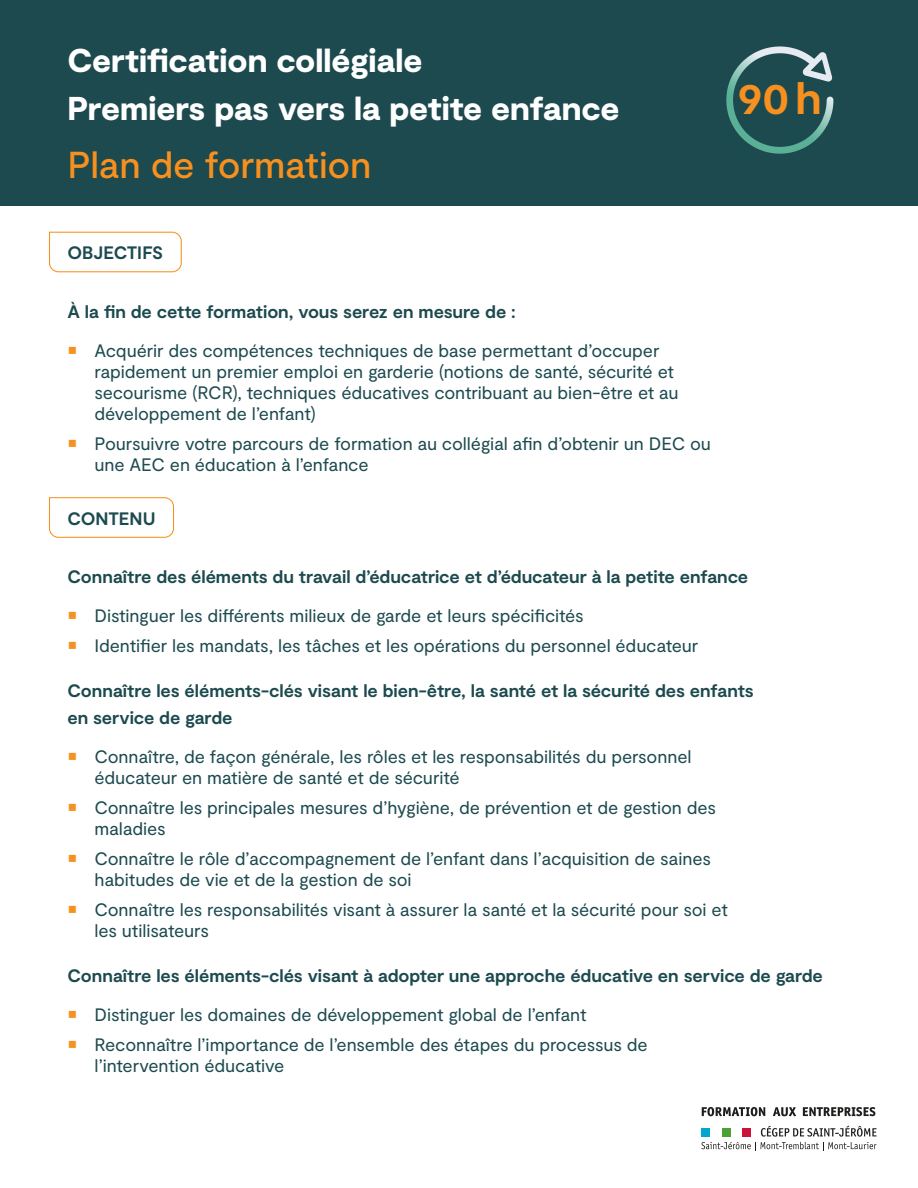
<style>
.page{position:relative;width:918px;height:1188px;background:#fff}
.page>*{position:absolute;margin:0;border:0;box-sizing:border-box;transform-origin:0 0}
.t1{font:700 45px "Moderat";color:#f7901e}
.t2{font:500 37.5px "Moderat";letter-spacing:-.005em;color:#f7901e}
.t3{font:900 33px/47.5px "Moderat";letter-spacing:-.005em;color:#fff}
.t4{font:18px/21px "Moderat";letter-spacing:-.005em;color:#1c4a4f}
.t5{font:700 18px/27px "Moderat";letter-spacing:-.005em;color:#1c4a4f}
</style>
<div class="page">
<div style="left:0;top:0;width:918px;height:206px;background:#1c4a4f"></div>
<svg style="left:726px;top:46px;width:53px;height:82px"></svg>
<svg style="left:702px;top:1107px;width:63px;height:9px"></svg>
<svg style="left:773px;top:1107px;width:23px;height:9px"></svg>
<svg style="left:803px;top:1107px;width:72px;height:9px"></svg>
<svg style="left:701px;top:1126px;width:176px;height:25px"></svg>
<div style="left:743px;top:1128px;width:8px;height:8px;background:#cb123b"></div>
<div style="left:722px;top:1128px;width:8px;height:8px;background:#4ca134"></div>
<div style="left:701px;top:1128px;width:8px;height:8px;background:#02a6cf"></div>
<svg style="left:49px;top:231px;width:133px;height:42px"></svg>
<svg style="left:49px;top:497px;width:125px;height:41px"></svg>
<h3 class="t3" style="left:68px;top:39px;width:553px">Certification collégiale<br>Premiers pas vers la petite enfance</h3>
<h2 class="t2" style="left:68px;top:144px;width:306px">Plan de formation</h2>
<p class="t5" style="left:68px;top:240px;width:97px">OBJECTIFS</p>
<p class="t5" style="left:68px;top:299px;width:450px">À la fin de cette formation, vous serez en mesure de :</p>
<p class="t4" style="left:94px;top:340px;width:586px">Acquérir des compétences techniques de base permettant d’occuper rapidement un premier emploi en garderie (notions de santé, sécurité et secourisme (RCR), techniques éducatives contribuant au bien-être et au développement de l’enfant)</p>
<p class="t4" style="left:94px;top:433px;width:618px">Poursuivre votre parcours de formation au collégial afin d’obtenir un DEC ou une AEC en éducation à l’enfance</p>
<p class="t5" style="left:68px;top:506px;width:90px">CONTENU</p>
<h1 class="t1" style="left:738px;top:72px;width:86px">90h</h1>
<p class="t5" style="left:68px;top:564px;width:682px">Connaître des éléments du travail d’éducatrice et d’éducateur à la petite enfance</p>
<p class="t4" style="left:94px;top:601px;width:605px;line-height:30px">Distinguer les différents milieux de garde et leurs spécificités<br>Identifier les mandats, les tâches et les opérations du personnel éducateur</p>
<p class="t5" style="left:68px;top:678px;width:688px">Connaître les éléments-clés visant le bien-être, la santé et la sécurité des enfants en service de garde</p>
<p class="t4" style="left:94px;top:747px;width:599px">Connaître, de façon générale, les rôles et les responsabilités du personnel éducateur en matière de santé et de sécurité</p>
<p class="t4" style="left:94px;top:798px;width:623px">Connaître les principales mesures d’hygiène, de prévention et de gestion des maladies</p>
<p class="t4" style="left:94px;top:849px;width:618px">Connaître le rôle d’accompagnement de l’enfant dans l’acquisition de saines habitudes de vie et de la gestion de soi</p>
<p class="t4" style="left:94px;top:900px;width:635px">Connaître les responsabilités visant à assurer la santé et la sécurité pour soi et les utilisateurs</p>
<p class="t5" style="left:68px;top:963px;width:757px">Connaître les éléments-clés visant à adopter une approche éducative en service de garde</p>
<p class="t4" style="left:94px;top:1001px;width:555px;line-height:30px">Distinguer les domaines de développement global de l’enfant<br>Reconnaître l’importance de l’ensemble des étapes du processus de</p>
<p class="t4" style="left:94px;top:1056px;width:191px">l’intervention éducative</p>
</div>
